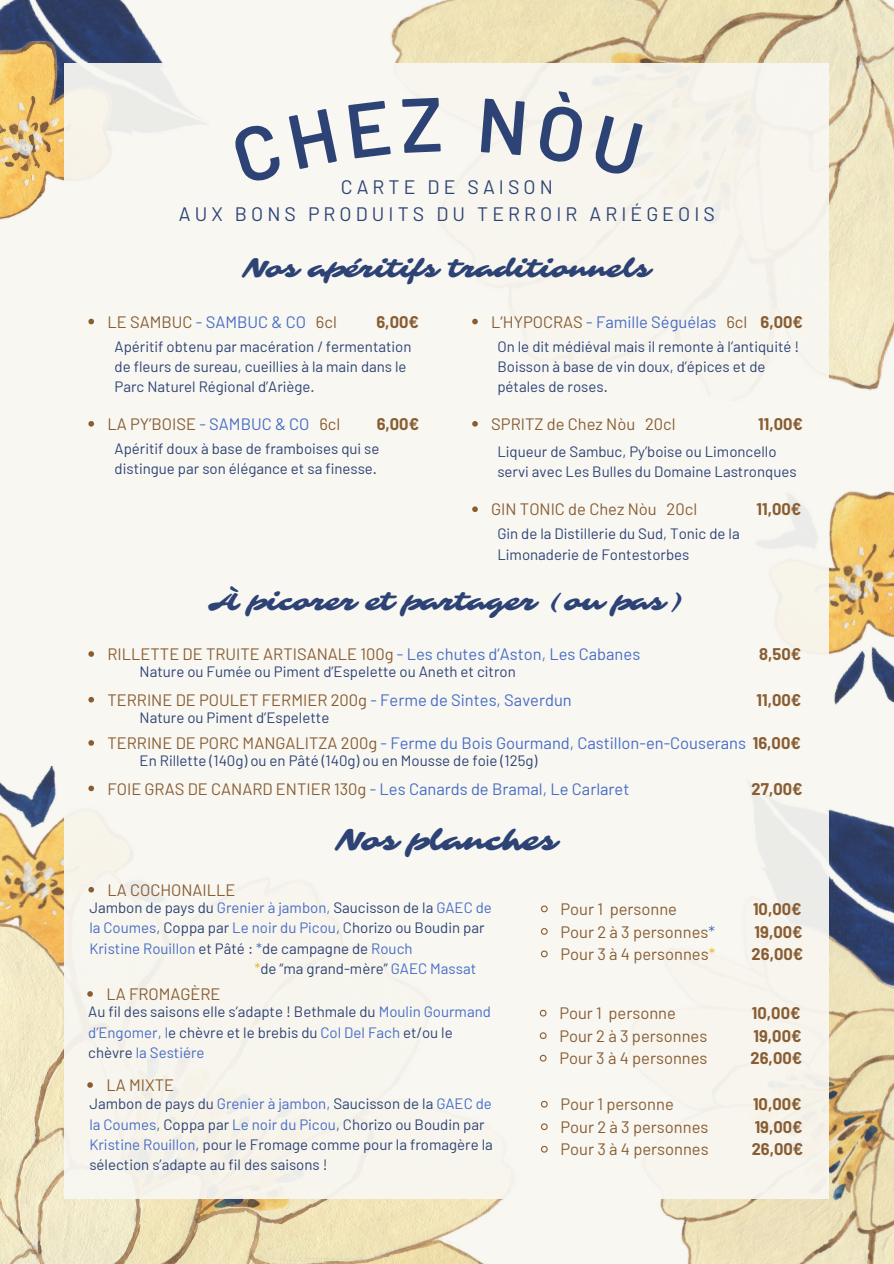
<style>
.page{position:relative;width:894px;height:1264px;background:#fff}
.page>*{position:absolute;margin:0;border:0;box-sizing:border-box;transform-origin:0 0}
.t1{font:28.5px "Sarina";color:#2e4375}
.t2{font:25.5px "Sarina";color:#2e4375}
.t3{font:19.5px/27px "Barlow";letter-spacing:.21em;color:#2e4375;text-align:center}
.t4{font:16.5px "Barlow";color:#895d32}
.t5{font:16.5px "Barlow";color:#476dc6}
.t6{font:700 16.5px "Barlow";color:#895d32}
.t7{font:15px/20.2px "Barlow";color:#2e4375}
.s1{color:#476dc6}
.s2{color:#895d32}
.s3{font-weight:700;color:#895d32}
.s4{color:#405584}
.s5{color:#edb628}
</style>
<div class="page">
<div style="left:0;top:0;width:893px;height:1263px;background:#f8f7f2"></div>
<img style="left:0;top:765px;width:64px;height:100px">
<img style="left:0;top:865px;width:504px;height:398px">
<img style="left:390px;top:0;width:503px;height:391px">
<img style="left:828px;top:809px;width:65px;height:57px">
<img style="left:660px;top:866px;width:233px;height:397px">
<img style="left:828px;top:491px;width:65px;height:214px">
<img style="left:0;top:0;width:163px;height:64px">
<img style="left:0;top:39px;width:115px;height:181px">
<div style="left:64px;top:64px;width:764px;height:1134px;background:#f8f7f2"></div>
<svg style="left:88px;top:651px;width:6px;height:5px"></svg>
<svg style="left:88px;top:785px;width:6px;height:6px"></svg>
<svg style="left:88px;top:697px;width:6px;height:5px"></svg>
<svg style="left:88px;top:740px;width:6px;height:5px"></svg>
<svg style="left:88px;top:886px;width:6px;height:6px"></svg>
<svg style="left:541px;top:905px;width:7px;height:8px"></svg>
<svg style="left:540px;top:928px;width:8px;height:7px"></svg>
<svg style="left:541px;top:950px;width:7px;height:8px"></svg>
<svg style="left:87px;top:991px;width:6px;height:5px"></svg>
<svg style="left:539px;top:1009px;width:8px;height:8px"></svg>
<svg style="left:539px;top:1032px;width:8px;height:7px"></svg>
<svg style="left:539px;top:1054px;width:8px;height:8px"></svg>
<svg style="left:87px;top:1082px;width:6px;height:5px"></svg>
<svg style="left:540px;top:1100px;width:8px;height:8px"></svg>
<svg style="left:540px;top:1123px;width:8px;height:7px"></svg>
<svg style="left:540px;top:1145px;width:8px;height:8px"></svg>
<svg style="left:88px;top:319px;width:6px;height:5px"></svg>
<svg style="left:472px;top:319px;width:5px;height:5px"></svg>
<svg style="left:472px;top:421px;width:5px;height:5px"></svg>
<svg style="left:472px;top:506px;width:5px;height:6px"></svg>
<svg style="left:88px;top:421px;width:6px;height:5px"></svg>
<svg style="left:487px;top:98px;width:37px;height:51px"></svg>
<svg style="left:537px;top:91px;width:105px;height:77px"></svg>
<p class="t3" style="left:179px;top:173px;width:537px">CARTE DE SAISON<br>AUX BONS PRODUITS DU TERROIR ARIÉGEOIS</p>
<p class="t2" style="left:242px;top:253px;width:410px">Nos apéritifs traditionnels</p>
<p class="t4" style="left:107px;top:311px;width:231px">LE SAMBUC <span class="s1">- SAMBUC &amp; CO</span> 6cl</p>
<p class="t6" style="left:376px;top:311px;width:44px">6,00€</p>
<p class="t7" style="left:115px;top:335px;width:298px">Apéritif obtenu par macération / fermentation de fleurs de sureau, cueillies à la main dans le<br>Parc Naturel Régional d’Ariège.</p>
<p class="t5" style="left:491px;top:311px;width:313px"><span class="s2">L’HYPOCRAS</span> - Famille Séguélas <span class="s2">6cl</span> <span class="s3">6,00€</span></p>
<p class="t7" style="left:497px;top:335px;width:303px">On le dit médiéval mais il remonte à l’antiquité !</p>
<p class="t7" style="left:497px;top:355px;width:269px">Boisson à base de vin doux, d’épices et de pétales de roses.</p>
<p class="t4" style="left:491px;top:413px;width:186px">SPRITZ de Chez Nòu 20cl</p>
<p class="t6" style="left:758px;top:413px;width:46px">11,00€</p>
<p class="t7" style="left:497px;top:441px;width:300px">Liqueur de Sambuc, Py’boise ou Limoncello servi avec Les Bulles du Domaine Lastronques</p>
<p class="t4" style="left:491px;top:499px;width:207px">GIN TONIC de Chez Nòu 20cl</p>
<p class="t6" style="left:756px;top:499px;width:46px">11,00€</p>
<p class="t7" style="left:497px;top:523px;width:244px">Gin de la Distillerie du Sud, Tonic de la<br>Limonaderie de Fontestorbes</p>
<p class="t4" style="left:107px;top:413px;width:234px">LA PY’BOISE <span class="s1">- SAMBUC &amp; CO</span> 6cl</p>
<p class="t6" style="left:376px;top:413px;width:44px">6,00€</p>
<p class="t7" style="left:115px;top:438px;width:266px">Apéritif doux à base de framboises qui se distingue par son élégance et sa finesse.</p>
<p class="t2" style="left:208px;top:585px;width:478px">À picorer et partager (ou pas)</p>
<p class="t4" style="left:107px;top:643px;width:534px">RILLETTE DE TRUITE ARTISANALE 100g <span class="s1">- Les chutes d’Aston, Les Cabanes</span></p>
<p class="t6" style="left:759px;top:643px;width:44px">8,50€</p>
<p class="t7" style="left:140px;top:661px;width:377px">Nature ou Fumée ou Piment d’Espelette ou Aneth et citron</p>
<p class="t4" style="left:107px;top:689px;width:465px">TERRINE DE POULET FERMIER 200g <span class="s1">- Ferme de Sintes, Saverdun</span></p>
<p class="t6" style="left:756px;top:689px;width:46px">11,00€</p>
<p class="t7" style="left:140px;top:707px;width:191px">Nature ou Piment d’Espelette</p>
<p class="t5" style="left:107px;top:732px;width:694px"><span class="s2">TERRINE DE PORC MANGALITZA 200g</span> - Ferme du Bois Gourmand, Castillon-en-Couserans <span class="s3">16,00€</span></p>
<p class="t7" style="left:140px;top:750px;width:399px">En Rillette (140g) ou en Pâté (140g) ou en Mousse de foie (125g)</p>
<p class="t5" style="left:107px;top:778px;width:523px"><span class="s2">FOIE GRAS DE CANARD ENTIER 130g</span> - Les Canards de Bramal, Le Carlaret</p>
<p class="t6" style="left:751px;top:778px;width:53px">27,00€</p>
<p class="t1" style="left:335px;top:823px;width:224px">Nos planches</p>
<p class="t4" style="left:107px;top:879px;width:130px">LA COCHONAILLE</p>
<p class="t7" style="left:89px;top:896px;width:404px">Jambon de pays du <span class="s1">Grenier à jambon,</span> Saucisson de la <span class="s1">GAEC de la Coumes</span><span class="s4">,</span> Coppa par <span class="s1">Le noir du Picou</span><span class="s4">, C</span>horizo ou Boudin par<br><span class="s1">Kristine Rouillon</span> et Pâté : <span class="s1">*</span>de campagne de <span class="s1">Rouch</span></p>
<p class="t7" style="left:254px;top:957px;width:223px"><span class="s5">*</span>de “ma grand-mère” <span class="s1">GAEC Massat</span></p>
<p class="t4" style="left:560px;top:898px;width:118px">Pour 1 personne</p>
<p class="t6" style="left:752px;top:898px;width:50px">10,00€</p>
<p class="t4" style="left:560px;top:921px;width:156px">Pour 2 à 3 personnes<span class="s1">*</span></p>
<p class="t6" style="left:754px;top:921px;width:49px">19,00€</p>
<p class="t4" style="left:560px;top:943px;width:156px">Pour 3 à 4 personnes<span class="s5">*</span></p>
<p class="t6" style="left:751px;top:943px;width:53px">26,00€</p>
<p class="t4" style="left:106px;top:983px;width:116px">LA FROMAGÈRE</p>
<p class="t7" style="left:88px;top:1001px;width:404px">Au fil des saisons elle s’adapte ! Bethmale du <span class="s1">Moulin Gourmand d’Engomer, l</span>e chèvre et le brebis du <span class="s1">Col Del Fach</span> et/ou le chèvre <span class="s1">la Sestiére</span></p>
<p class="t4" style="left:559px;top:1002px;width:118px">Pour 1 personne</p>
<p class="t6" style="left:751px;top:1002px;width:50px">10,00€</p>
<p class="t4" style="left:559px;top:1025px;width:149px">Pour 2 à 3 personnes</p>
<p class="t6" style="left:753px;top:1025px;width:49px">19,00€</p>
<p class="t4" style="left:559px;top:1047px;width:150px">Pour 3 à 4 personnes</p>
<p class="t6" style="left:750px;top:1047px;width:53px">26,00€</p>
<p class="t4" style="left:106px;top:1074px;width:69px">LA MIXTE</p>
<p class="t7" style="left:89px;top:1093px;width:405px">Jambon de pays du <span class="s1">Grenier à jambon,</span> Saucisson de la <span class="s1">GAEC de la Coumes</span><span class="s4">,</span> Coppa par <span class="s1">Le noir du Picou</span><span class="s4">, C</span>horizo ou Boudin par <span class="s1">Kristine Rouillon</span><span class="s4">,</span> pour le Fromage comme pour la fromagère la sélection s’adapte au fil des saisons !</p>
<p class="t4" style="left:560px;top:1093px;width:115px">Pour 1 personne</p>
<p class="t6" style="left:752px;top:1093px;width:50px">10,00€</p>
<p class="t4" style="left:560px;top:1116px;width:149px">Pour 2 à 3 personnes</p>
<p class="t6" style="left:754px;top:1116px;width:49px">19,00€</p>
<p class="t4" style="left:560px;top:1138px;width:150px">Pour 3 à 4 personnes</p>
<p class="t6" style="left:751px;top:1138px;width:53px">26,00€</p>
</div>
